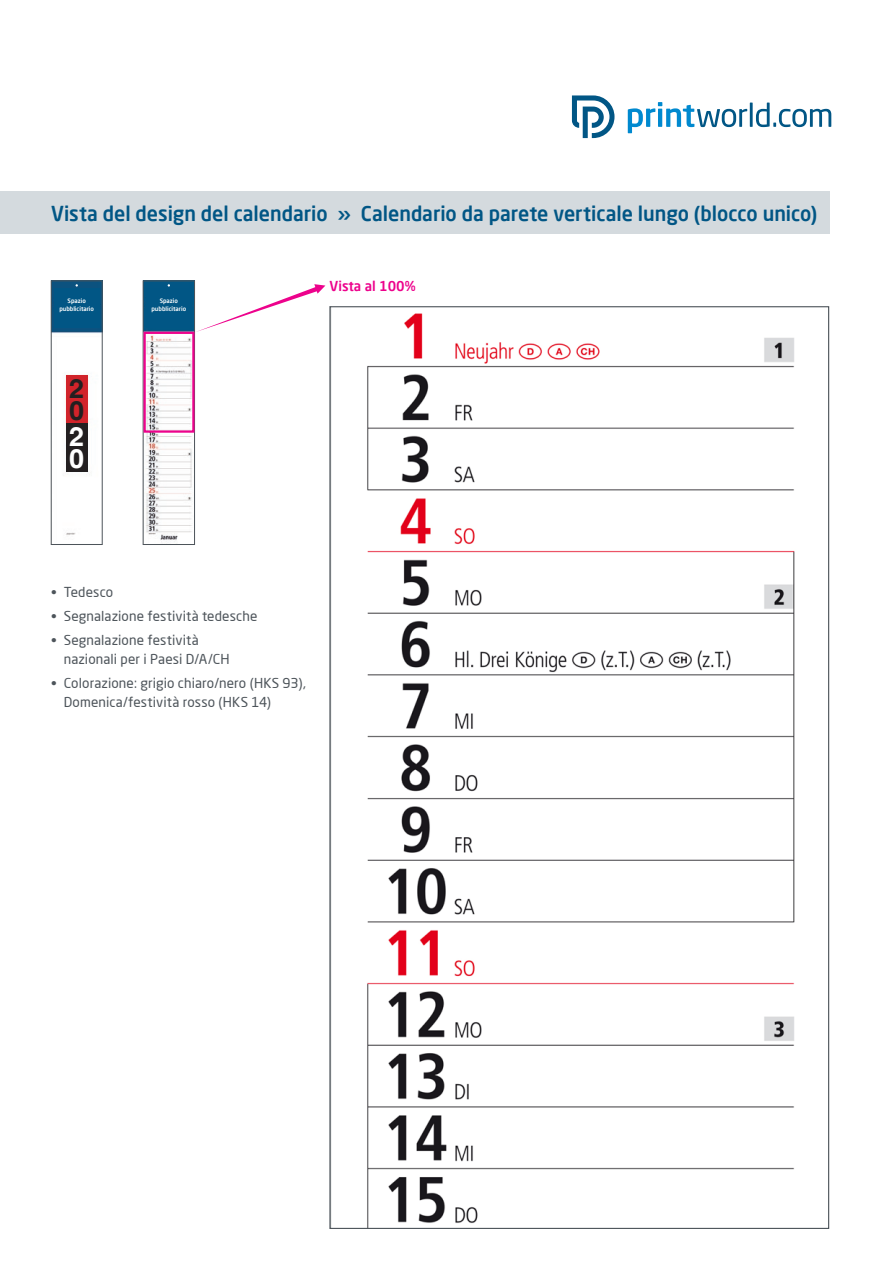
<style>
.page{position:relative;width:893px;height:1263px;background:#fff}
.page>*{position:absolute;margin:0;border:0;box-sizing:border-box;transform-origin:0 0}
.t1{font:700 condensed 27px/22.5px "Helvetica";color:#231f20}
.t2{font:700 condensed 27px/22.5px "Helvetica";color:#fff}
.t3{font:500 20.25px "Neo Sans Pro";color:#015685}
.t4{font:13.5px/19.5px "Neo Sans Pro";letter-spacing:.01em;color:#4d545a}
.t5{font:500 13.5px "Neo Sans Pro";color:#ed028c}
.t6{font:500 6px/7.2px "Neo Sans Pro";color:#fff;text-align:center}
</style>
<div class="page">
<div style="left:0;top:191px;width:829px;height:43px;background:#d4dade"></div>
<svg style="left:628px;top:102px;width:203px;height:31px"></svg>
<svg style="left:572px;top:96px;width:42px;height:42px"></svg>
<img style="left:367px;top:313px;width:428px;height:914px">
<img style="left:53px;top:283px;width:47px;height:252px">
<div style="left:51px;top:281px;width:51px;height:264px;border:1px solid #4d545a"></div>
<img style="left:145px;top:283px;width:48px;height:259px">
<div style="left:143px;top:281px;width:52px;height:264px;border:1px solid #4d545a"></div>
<div style="left:144px;top:332px;width:51px;height:101px;border:2px solid #ed028c"></div>
<svg style="left:195px;top:284px;width:130px;height:48px"></svg>
<div style="left:66px;top:375px;width:21px;height:48px;background:#d1232a"></div>
<div style="left:66px;top:423px;width:21px;height:48px;background:#231f20"></div>
<div style="left:54px;top:288px;width:45px;height:40px;background:#015685"></div>
<div style="left:146px;top:288px;width:45px;height:40px;background:#015685"></div>
<h2 class="t3" style="left:51px;top:200px;width:768px">Vista del design del calendario » Calendario da parete verticale lungo (blocco unico)</h2>
<p class="t6" style="left:59px;top:297px;width:36px">Spazio pubblicitario</p>
<p class="t6" style="left:152px;top:297px;width:36px">Spazio pubblicitario</p>
<h1 class="t1" style="left:69px;top:379px;width:17px">2<br>0</h1>
<h1 class="t2" style="left:69px;top:427px;width:17px">2<br>0</h1>
<p class="t5" style="left:330px;top:277px;width:88px">Vista al 100%</p>
<p class="t4" style="left:51px;top:582px;width:64px">• Tedesco</p>
<p class="t4" style="left:51px;top:606px;width:208px">• Segnalazione festività tedesche</p>
<p class="t4" style="left:64px;top:630px;width:167px;text-indent:-13px">• Segnalazione festività nazionali per i Paesi D/A/CH</p>
<p class="t4" style="left:64px;top:673px;width:244px;text-indent:-13px">• Colorazione: grigio chiaro/nero (HKS 93),<br>Domenica/festività rosso (HKS 14)</p>
</div>
